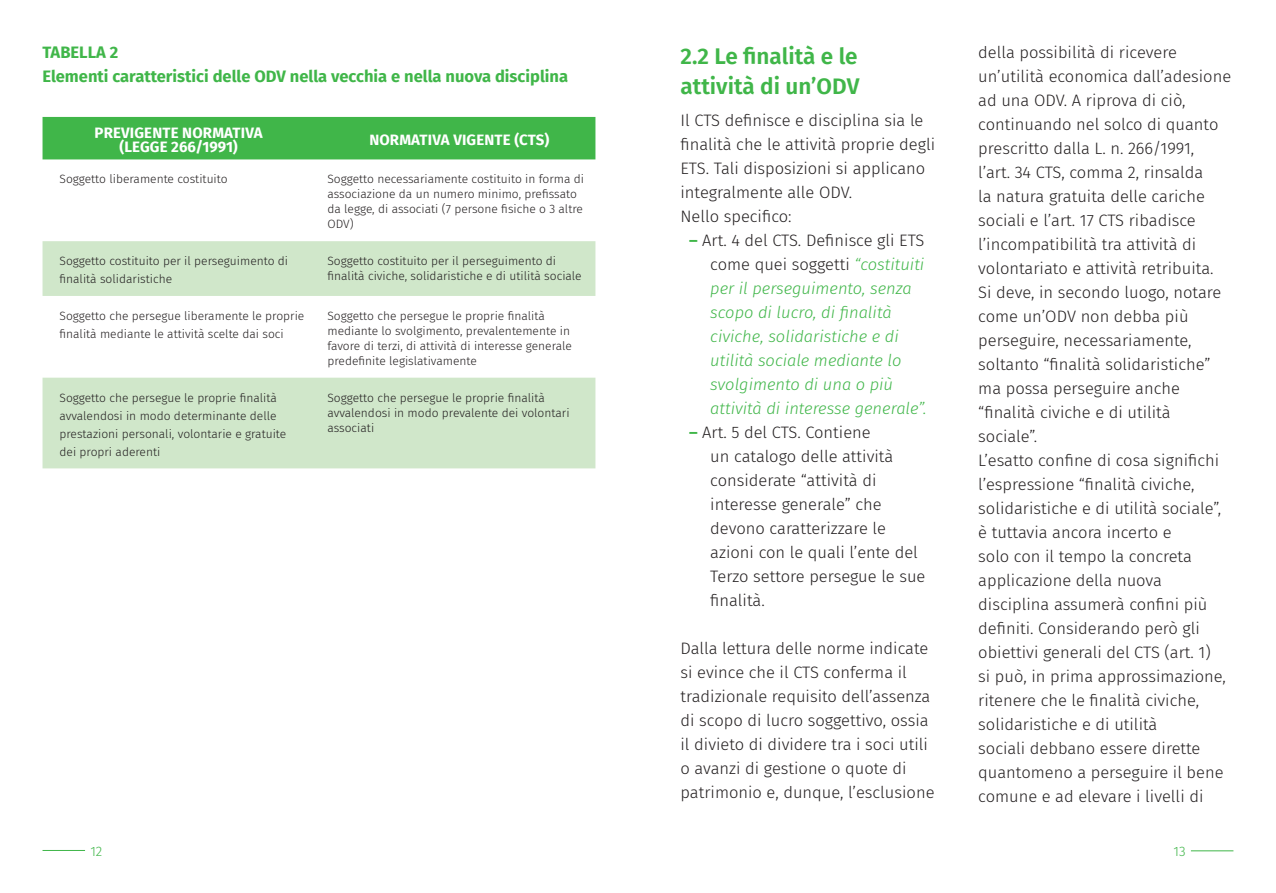
<style>
.page{position:relative;width:1276px;height:893px;background:#fff}
.page>*{position:absolute;margin:0;border:0;box-sizing:border-box;transform-origin:0 0}
.t1{font:600 22.5px/30px "Fira Sans";color:#40b649}
.t2{font:300 16.5px/24px "Fira Sans";color:#231f20}
.t3{font:italic 300 16.5px/24px "Fira Sans";color:#40b649}
.t4{font:700 16.5px/24px "Fira Sans";color:#40b649}
.t5{font:700 15px/13.5px "Fira Sans";letter-spacing:.01em;color:#fff;text-align:center}
.t6{font:300 13.5px "Fira Sans";color:#40b649}
.t7{font:300 12px/15px "Fira Sans";color:#231f20}
.s1{font-weight:700;font-style:normal}
.s2{font-style:normal;color:#231f20}
.s3{font-weight:700;color:#40b649}
</style>
<div class="page">
<hr style="left:1191px;top:850px;width:42px;height:1px;background:#40b649">
<hr style="left:43px;top:850px;width:42px;height:1px;background:#40b649">
<div style="left:43px;top:117px;width:552px;height:42px;background:#40b649"></div>
<svg style="left:43px;top:241px;width:552px;height:227px;fill:#d0e7ca"></svg>
<p class="t4" style="left:43px;top:39px;width:527px">TABELLA 2<br>Elementi caratteristici delle ODV nella vecchia e nella nuova disciplina</p>
<p class="t5" style="left:95px;top:125px;width:169px">PREVIGENTE NORMATIVA (LEGGE 266/1991)</p>
<p class="t5" style="left:369px;top:132px;width:182px">NORMATIVA VIGENTE (CTS)</p>
<p class="t7" style="left:60px;top:172px;width:170px">Soggetto liberamente costituito</p>
<p class="t7" style="left:327px;top:172px;width:258px">Soggetto necessariamente costituito in forma di associazione da un numero minimo, prefissato da legge, di associati (7 persone fisiche o 3 altre ODV)</p>
<p class="t7" style="left:60px;top:252px;width:230px;line-height:18px">Soggetto costituito per il perseguimento di finalità solidaristiche</p>
<p class="t7" style="left:327px;top:253px;width:256px">Soggetto costituito per il perseguimento di finalità civiche, solidaristiche e di utilità sociale</p>
<p class="t7" style="left:60px;top:307px;width:246px;line-height:18px">Soggetto che persegue liberamente le proprie finalità mediante le attività scelte dai soci</p>
<p class="t7" style="left:327px;top:308px;width:246px">Soggetto che persegue le proprie finalità mediante lo svolgimento, prevalentemente in favore di terzi, di attività di interesse generale predefinite legislativamente</p>
<p class="t7" style="left:60px;top:388px;width:228px;line-height:18px">Soggetto che persegue le proprie finalità avvalendosi in modo determinante delle prestazioni personali, volontarie e gratuite dei propri aderenti</p>
<p class="t7" style="left:327px;top:390px;width:244px">Soggetto che persegue le proprie finalità avvalendosi in modo prevalente dei volontari associati</p>
<h1 class="t1" style="left:680px;top:39px;width:180px">2.2 Le finalità e le attività di un’ODV</h1>
<p class="t2" style="left:680px;top:108px;width:256px">Il CTS definisce e disciplina sia le finalità che le attività proprie degli<br>ETS. Tali disposizioni si applicano integralmente alle ODV.<br>Nello specifico:</p>
<p class="t3" style="left:710px;top:228px;width:218px;text-indent:-21px"><span class="s1">–</span> <span class="s2">Art. 4 del CTS. Definisce gli ETS come quei soggetti</span> “costituiti per il perseguimento, senza scopo di lucro, di finalità civiche, solidaristiche e di utilità sociale mediante lo svolgimento di una o più attività di interesse generale”.</p>
<p class="t2" style="left:710px;top:420px;width:217px;text-indent:-21px"><span class="s3">–</span> Art. 5 del CTS. Contiene<br>un catalogo delle attività considerate “attività di interesse generale” che devono caratterizzare le azioni con le quali l’ente del<br>Terzo settore persegue le sue finalità.</p>
<p class="t2" style="left:680px;top:636px;width:255px">Dalla lettura delle norme indicate si evince che il CTS conferma il tradizionale requisito dell’assenza di scopo di lucro soggettivo, ossia il divieto di dividere tra i soci utili o avanzi di gestione o quote di patrimonio e, dunque, l’esclusione</p>
<p class="t2" style="left:978px;top:40px;width:254px">della possibilità di ricevere un’utilità economica dall’adesione ad una ODV. A riprova di ciò, continuando nel solco di quanto prescritto dalla L. n. 266/1991,<br>l’art. 34 CTS, comma 2, rinsalda<br>la natura gratuita delle cariche sociali e l’art. 17 CTS ribadisce l’incompatibilità tra attività di volontariato e attività retribuita.<br>Si deve, in secondo luogo, notare come un’ODV non debba più perseguire, necessariamente, soltanto “finalità solidaristiche” ma possa perseguire anche “finalità civiche e di utilità sociale”.<br>L’esatto confine di cosa significhi l’espressione “finalità civiche, solidaristiche e di utilità sociale”, è tuttavia ancora incerto e<br>solo con il tempo la concreta applicazione della nuova disciplina assumerà confini più definiti. Considerando però gli obiettivi generali del CTS (art. 1)<br>si può, in prima approssimazione, ritenere che le finalità civiche, solidaristiche e di utilità<br>sociali debbano essere dirette quantomeno a perseguire il bene comune e ad elevare i livelli di</p>
<p class="t6" style="left:90px;top:841px;width:14px">12</p>
<p class="t6" style="left:1173px;top:841px;width:14px">13</p>
</div>
